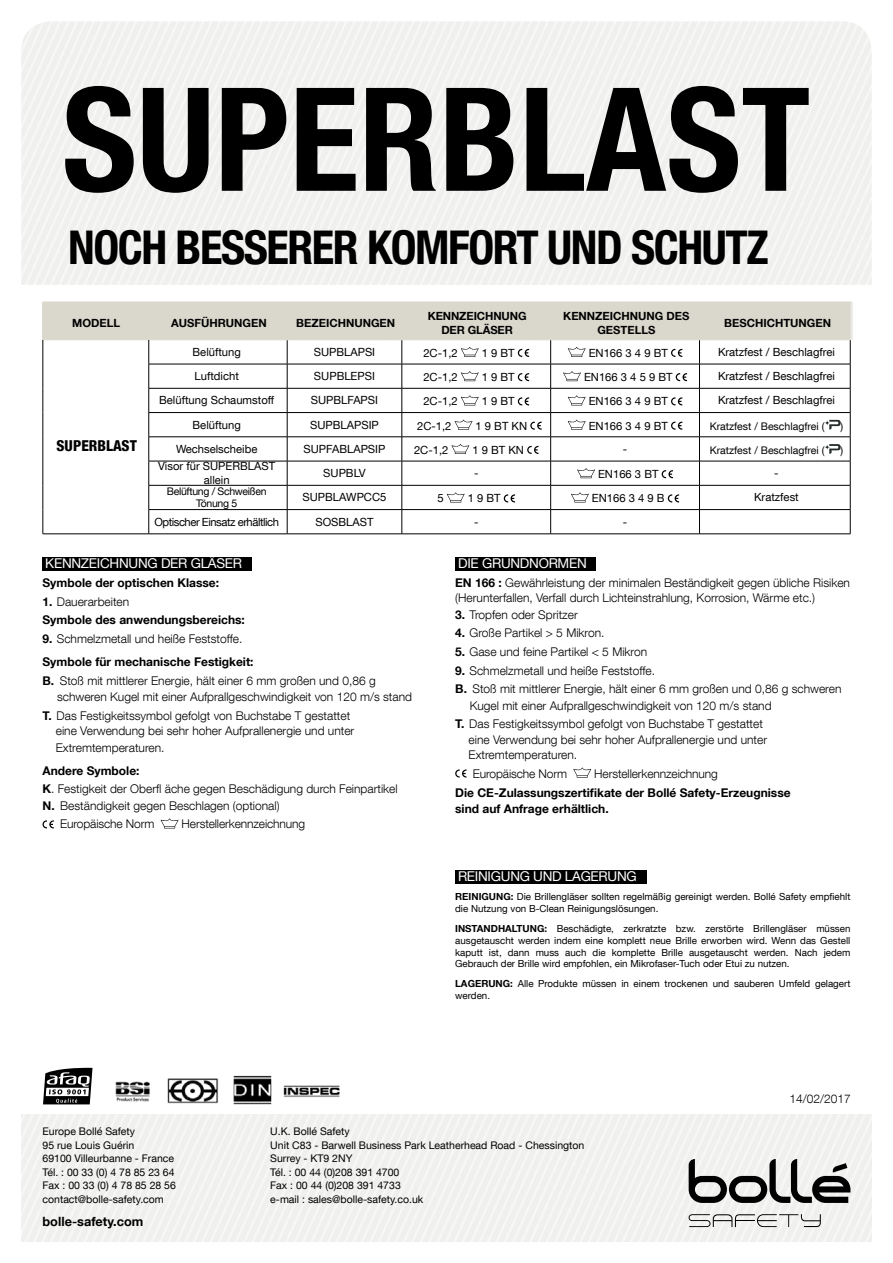
<style>
.page{position:relative;width:893px;height:1263px;background:#fff}
.page>*{position:absolute;margin:0;border:0;box-sizing:border-box;transform-origin:0 0}
.t1{font:700 condensed 144px "Helvetica Neue LT Com";color:#000}
.t2{font:700 condensed 46.5px "Helvetica Neue LT Com";letter-spacing:-.03em;color:#000}
.t3{font:800 condensed 15px "Helvetica Neue LT Com";color:#000}
.t4{font:13.5px "Helvetica Neue LT Com";letter-spacing:-.02em;color:#fff}
.t5{font:700 12.75px "Helvetica Neue LT Com";color:#000}
.t6{font:300 12px/18.6px "Helvetica Neue LT Com";color:#000}
.t7{font:700 12px/18.6px "Helvetica Neue LT Com";color:#000}
.t8{font:11.25px/13.5px "Helvetica Neue LT Com";color:#000;text-align:center}
.t9{font:700 11.25px/13.5px "Helvetica Neue LT Com";color:#000;text-align:center}
.t10{font:11.25px "Helvetica Neue LT Com";letter-spacing:-.04em;color:#000}
.t11{font:10.5px/13.5px "Helvetica Neue LT Com";color:#000}
.t12{font:10.5px/12px "Helvetica Neue LT Com";letter-spacing:-.03em;color:#000;text-align:center}
.t13{font:9.75px/11.7px "Helvetica Neue LT Com";color:#000}
.s1{font-weight:300}
.s2{font-weight:700}
</style>
<div class="page">
<hr style="left:149px;top:534px;width:138px;height:1px;background:#000">
<hr style="left:699px;top:534px;width:151px;height:1px;background:#000">
<hr style="left:43px;top:534px;width:106px;height:1px;background:#000">
<hr style="left:287px;top:534px;width:115px;height:1px;background:#000">
<hr style="left:402px;top:534px;width:149px;height:1px;background:#000">
<hr style="left:551px;top:534px;width:148px;height:1px;background:#000">
<img style="left:115px;top:1075px;width:225px;height:30px">
<svg style="left:689px;top:1159px;width:161px;height:44px"></svg>
<svg style="left:689px;top:1214px;width:132px;height:13px"></svg>
<svg style="left:43px;top:1067px;width:50px;height:37px"></svg>
<hr style="left:701px;top:302px;width:151px;height:1px;background:#dad8cc">
<hr style="left:852px;top:302px;width:1px;height:38px;background:#dad8cc">
<svg style="left:43px;top:302px;width:808px;height:232px"></svg>
<svg style="left:43px;top:820px;width:11px;height:8px"></svg>
<svg style="left:161px;top:818px;width:17px;height:10px"></svg>
<svg style="left:455px;top:769px;width:11px;height:8px"></svg>
<svg style="left:573px;top:767px;width:18px;height:10px"></svg>
<div style="left:43px;top:558px;width:209px;height:13px;background:#000"></div>
<div style="left:455px;top:558px;width:141px;height:13px;background:#000"></div>
<div style="left:455px;top:870px;width:191px;height:14px;background:#000"></div>
<h1 class="t1" style="left:62px;top:53px;width:750px">SUPERBLAST</h1>
<h2 class="t2" style="left:68px;top:220px;width:702px">NOCH BESSERER KOMFORT UND SCHUTZ</h2>
<p class="t9" style="left:72px;top:316px;width:49px">MODELL</p>
<p class="t9" style="left:171px;top:316px;width:97px">AUSFÜHRUNGEN</p>
<p class="t9" style="left:296px;top:316px;width:100px">BEZEICHNUNGEN</p>
<p class="t9" style="left:428px;top:309px;width:100px">KENNZEICHNUNG<br>DER GLÄSER</p>
<p class="t9" style="left:563px;top:309px;width:128px">KENNZEICHNUNG DES<br>GESTELLS</p>
<p class="t9" style="left:724px;top:316px;width:108px">BESCHICHTUNGEN</p>
<p class="t3" style="left:57px;top:436px;width:82px">SUPERBLAST</p>
<p class="t8" style="left:193px;top:345px;width:50px">Belüftung</p>
<p class="t8" style="left:718px;top:345px;width:118px">Kratzfest / Beschlagfrei</p>
<p class="t8" style="left:195px;top:369px;width:46px">Luftdicht</p>
<p class="t8" style="left:718px;top:369px;width:118px">Kratzfest / Beschlagfrei</p>
<p class="t8" style="left:159px;top:393px;width:117px">Belüftung Schaumstoff</p>
<p class="t8" style="left:718px;top:393px;width:118px">Kratzfest / Beschlagfrei</p>
<p class="t8" style="left:193px;top:418px;width:50px">Belüftung</p>
<p class="t11" style="left:710px;top:419px;width:116px">Kratzfest / Beschlagfrei (</p>
<p class="t11" style="left:840px;top:419px;width:4px">)</p>
<p class="t8" style="left:176px;top:442px;width:83px">Wechselscheibe</p>
<p class="t11" style="left:710px;top:443px;width:116px">Kratzfest / Beschlagfrei (</p>
<p class="t11" style="left:840px;top:443px;width:4px">)</p>
<p class="t8" style="left:158px;top:459px;width:118px">Visor für SUPERBLAST allein</p>
<p class="t8" style="left:774px;top:466px;width:6px">-</p>
<p class="t12" style="left:167px;top:485px;width:101px">Belüftung / Schweißen<br>Tönung 5</p>
<p class="t8" style="left:754px;top:490px;width:46px">Kratzfest</p>
<p class="t10" style="left:154px;top:515px;width:126px">Optischer Einsatz erhältlich</p>
<p class="t8" style="left:314px;top:345px;width:63px">SUPBLAPSI</p>
<p class="t8" style="left:423px;top:346px;width:36px">2C-1,2</p>
<p class="t8" style="left:482px;top:346px;width:34px">1 9 BT</p>
<p class="t8" style="left:589px;top:346px;width:81px">EN166 3 4 9 BT</p>
<p class="t8" style="left:314px;top:369px;width:63px">SUPBLEPSI</p>
<p class="t8" style="left:423px;top:370px;width:36px">2C-1,2</p>
<p class="t8" style="left:482px;top:370px;width:34px">1 9 BT</p>
<p class="t8" style="left:584px;top:370px;width:90px">EN166 3 4 5 9 BT</p>
<p class="t8" style="left:311px;top:393px;width:69px">SUPBLFAPSI</p>
<p class="t8" style="left:423px;top:394px;width:36px">2C-1,2</p>
<p class="t8" style="left:482px;top:394px;width:34px">1 9 BT</p>
<p class="t8" style="left:589px;top:394px;width:81px">EN166 3 4 9 BT</p>
<p class="t8" style="left:310px;top:418px;width:70px">SUPBLAPSIP</p>
<p class="t8" style="left:417px;top:419px;width:36px">2C-1,2</p>
<p class="t8" style="left:475px;top:419px;width:53px">1 9 BT KN</p>
<p class="t8" style="left:589px;top:419px;width:81px">EN166 3 4 9 BT</p>
<p class="t8" style="left:304px;top:442px;width:83px">SUPFABLAPSIP</p>
<p class="t8" style="left:414px;top:443px;width:36px">2C-1,2</p>
<p class="t8" style="left:472px;top:443px;width:53px">1 9 BT KN</p>
<p class="t8" style="left:623px;top:442px;width:6px">-</p>
<p class="t8" style="left:323px;top:466px;width:44px">SUPBLV</p>
<p class="t8" style="left:474px;top:466px;width:6px">-</p>
<p class="t8" style="left:598px;top:467px;width:62px">EN166 3 BT</p>
<p class="t8" style="left:303px;top:490px;width:85px">SUPBLAWPCC5</p>
<p class="t8" style="left:437px;top:491px;width:8px">5</p>
<p class="t8" style="left:468px;top:491px;width:34px">1 9 BT</p>
<p class="t8" style="left:592px;top:491px;width:74px">EN166 3 4 9 B</p>
<p class="t8" style="left:315px;top:515px;width:60px">SOSBLAST</p>
<p class="t8" style="left:474px;top:515px;width:6px">-</p>
<p class="t8" style="left:623px;top:515px;width:6px">-</p>
<p class="t4" style="left:45px;top:555px;width:198px">KENNZEICHNUNG DER GLÄSER</p>
<p class="t4" style="left:458px;top:555px;width:130px">DIE GRUNDNORMEN</p>
<p class="t7" style="left:43px;top:573px;width:178px">Symbole der optischen Klasse:</p>
<p class="t7" style="left:43px;top:592px;width:204px">1. <span class="s1">Dauerarbeiten<br></span>Symbole des anwendungsbereichs:</p>
<p class="t7" style="left:43px;top:627px;width:213px;line-height:23px">9. <span class="s1">Schmelzmetall und heiße Feststoffe.<br></span>Symbole für mechanische Festigkeit:</p>
<p class="t6" style="left:57px;top:672px;width:356px;line-height:16.5px;text-indent:-15px"><span class="s2">B.</span> Stoß mit mittlerer Energie, hält einer 6 mm großen und 0,86 g schweren Kugel mit einer Aufprallgeschwindigkeit von 120 m/s stand</p>
<p class="t6" style="left:56px;top:707px;width:300px;line-height:16px;text-indent:-13px"><span class="s2">T.</span> Das Festigkeitssymbol gefolgt von Buchstabe T gestattet eine Verwendung bei sehr hoher Aufprallenergie und unter<br>Extremtemperaturen.</p>
<p class="t6" style="left:43px;top:761px;width:357px"><span class="s2">Andere Symbole:<br>K</span>. Festigkeit der Oberfl äche gegen Beschädigung durch Feinpartikel</p>
<p class="t6" style="left:60px;top:796px;width:221px;text-indent:-18px"><span class="s2">N.</span> Beständigkeit gegen Beschlagen (optional)<br>Europäische Norm</p>
<p class="t6" style="left:182px;top:815px;width:125px">Herstellerkennzeichnung</p>
<p class="t6" style="left:455px;top:575px;width:396px;line-height:15px"><span class="s2">EN 166 :</span> Gewährleistung der minimalen Beständigkeit gegen übliche Risiken (Herunterfallen, Verfall durch Lichteinstrahlung, Korrosion, Wärme etc.)</p>
<p class="t6" style="left:455px;top:605px;width:124px"><span class="s2">3.</span> Tropfen oder Spritzer</p>
<p class="t6" style="left:455px;top:623px;width:151px"><span class="s2">4.</span> Große Partikel &gt; 5 Mikron.</p>
<p class="t6" style="left:455px;top:642px;width:193px"><span class="s2">5.</span> Gase und feine Partikel &lt; 5 Mikron</p>
<p class="t6" style="left:455px;top:661px;width:388px"><span class="s2">9.</span> Schmelzmetall und heiße Feststoffe.<br><span class="s2">B.</span> Stoß mit mittlerer Energie, hält einer 6 mm großen und 0,86 g schweren</p>
<p class="t6" style="left:455px;top:696px;width:318px;text-indent:15px">Kugel mit einer Aufprallgeschwindigkeit von 120 m/s stand<br><span class="s2">T.</span> Das Festigkeitssymbol gefolgt von Buchstabe T gestattet</p>
<p class="t6" style="left:469px;top:732px;width:300px;line-height:15px">eine Verwendung bei sehr hoher Aufprallenergie und unter<br>Extremtemperaturen.</p>
<p class="t6" style="left:473px;top:764px;width:96px">Europäische Norm</p>
<p class="t6" style="left:594px;top:764px;width:125px">Herstellerkennzeichnung</p>
<p class="t7" style="left:455px;top:784px;width:337px;line-height:16.5px">Die CE-Zulassungszertifikate der Bollé Safety-Erzeugnisse sind auf Anfrage erhältlich.</p>
<p class="t4" style="left:458px;top:868px;width:180px">REINIGUNG UND LAGERUNG</p>
<p class="t13" style="left:455px;top:891px;width:397px"><span class="s2">REINIGUNG:</span> Die Brillengläser sollten regelmäßig gereinigt werden. Bollé Safety empfiehlt die Nutzung von B-Clean Reinigungslösungen.</p>
<p class="t13" style="left:455px;top:922px;width:397px;text-align:justify"><span class="s2">INSTANDHALTUNG:</span> Beschädigte, zerkratzte bzw. zerstörte Brillengläser müssen ausgetauscht werden indem eine komplett neue Brille erworben wird. Wenn das Gestell kaputt ist, dann muss auch die komplette Brille ausgetauscht werden. Nach jedem Gebrauch der Brille wird empfohlen, ein Mikrofaser-Tuch oder Etui zu nutzen.</p>
<p class="t13" style="left:455px;top:978px;width:397px"><span class="s2">LAGERUNG:</span> Alle Produkte müssen in einem trockenen und sauberen Umfeld gelagert werden.</p>
<p class="t6" style="left:789px;top:1089px;width:63px">14/02/2017</p>
<p class="t11" style="left:43px;top:1124px;width:135px">Europe Bollé Safety<br>95 rue Louis Guérin<br>69100 Villeurbanne - France<br>Tél. : 00 33 (0) 4 78 85 23 64<br>Fax : 00 33 (0) 4 78 85 28 56 contact@bolle-safety.com</p>
<p class="t11" style="left:270px;top:1124px;width:316px">U.K. Bollé Safety<br>Unit C83 - Barwell Business Park Leatherhead Road - Chessington<br>Surrey - KT9 2NY<br>Tél. : 00 44 (0)208 391 4700<br>Fax : 00 44 (0)208 391 4733<br>e-mail : sales@bolle-safety.co.uk</p>
<p class="t5" style="left:43px;top:1213px;width:103px">bolle-safety.com</p>
</div>
